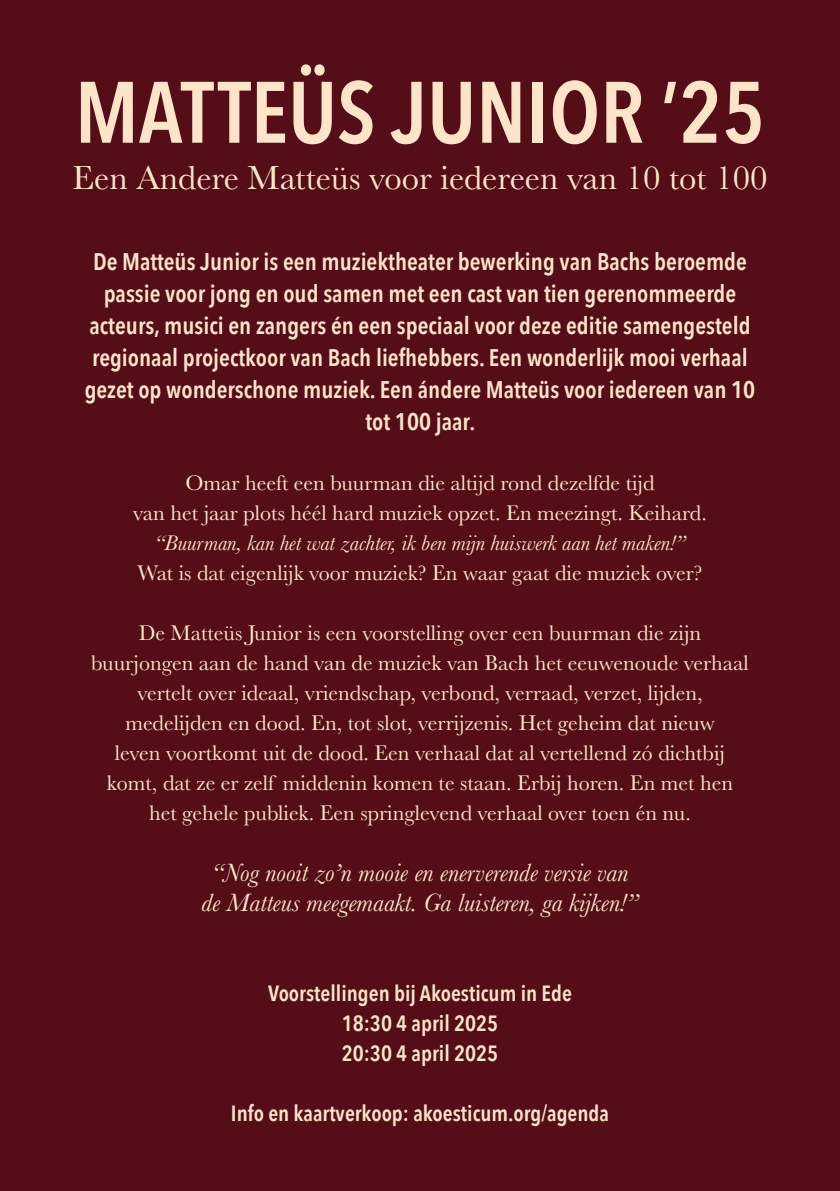
<style>
.page{position:relative;width:840px;height:1191px;background:#fff}
.page>*{position:absolute;margin:0;border:0;box-sizing:border-box;transform-origin:0 0}
.t1{font:600 86px "Avenir Next Condensed";color:#fee5ca}
.t2{font:34.6px "Baskerville";color:#fee5ca}
.data{font:italic 26px/30px "Baskerville";color:#fee5ca;text-align:center}
.data-2{font:600 24px/32px "Avenir Next Condensed";color:#fee5ca;text-align:center}
.data-3{font:22px/30px "Baskerville";color:#fee5ca;text-align:center}
.data-4{font:600 22px "Avenir Next Condensed";color:#fee5ca}
.s1{font-style:italic}
</style>
<div class="page">
<div style="left:0;top:0;width:839px;height:1191px;background:#550e17"></div>
<p class="t1" style="left:75px;top:38px;width:691px">MATTEÜS JUNIOR ’25</p>
<p class="t2" style="left:73px;top:155px;width:695px">Een Andere Matteüs voor iedereen van 10 tot 100</p>
<p class="data-2" style="left:85px;top:245px;width:671px">De Matteüs Junior is een muziektheater bewerking van Bachs beroemde passie voor jong en oud samen met een cast van tien gerenommeerde acteurs, musici en zangers én een speciaal voor deze editie samengesteld regionaal projectkoor van Bach liefhebbers. Een wonderlijk mooi verhaal gezet op wonderschone muziek. Een ándere Matteüs voor iedereen van 10 tot 100 jaar.</p>
<p class="data-3" style="left:133px;top:468px;width:575px">Omar heeft een buurman die altijd rond dezelfde tijd<br>van het jaar plots héél hard muziek opzet. En meezingt. Keihard. <span class="s1">“Buurman, kan het wat zachter, ik ben mijn huiswerk aan het maken!”<br></span>Wat is dat eigenlijk voor muziek? En waar gaat die muziek over?</p>
<p class="data-3" style="left:91px;top:618px;width:658px">De Matteüs Junior is een voorstelling over een buurman die zijn buurjongen aan de hand van de muziek van Bach het eeuwenoude verhaal vertelt over ideaal, vriendschap, verbond, verraad, verzet, lijden, medelijden en dood. En, tot slot, verrijzenis. Het geheim dat nieuw<br>leven voortkomt uit de dood. Een verhaal dat al vertellend zó dichtbij komt, dat ze er zelf middenin komen te staan. Erbij horen. En met hen het gehele publiek. Een springlevend verhaal over toen én nu.</p>
<p class="data" style="left:201px;top:857px;width:438px">“Nog nooit zo’n mooie en enerverende versie van de Matteus meegemaakt. Ga luisteren, ga kijken!”</p>
<p class="data-4" style="left:268px;top:973px;width:305px">Voorstellingen bij Akoesticum in Ede</p>
<p class="data-4" style="left:341px;top:1003px;width:158px">18:30 4 april 2025</p>
<p class="data-4" style="left:341px;top:1033px;width:158px">20:30 4 april 2025</p>
<p class="data-4" style="left:231px;top:1093px;width:379px">Info en kaartverkoop: akoesticum.org/agenda</p>
</div>
